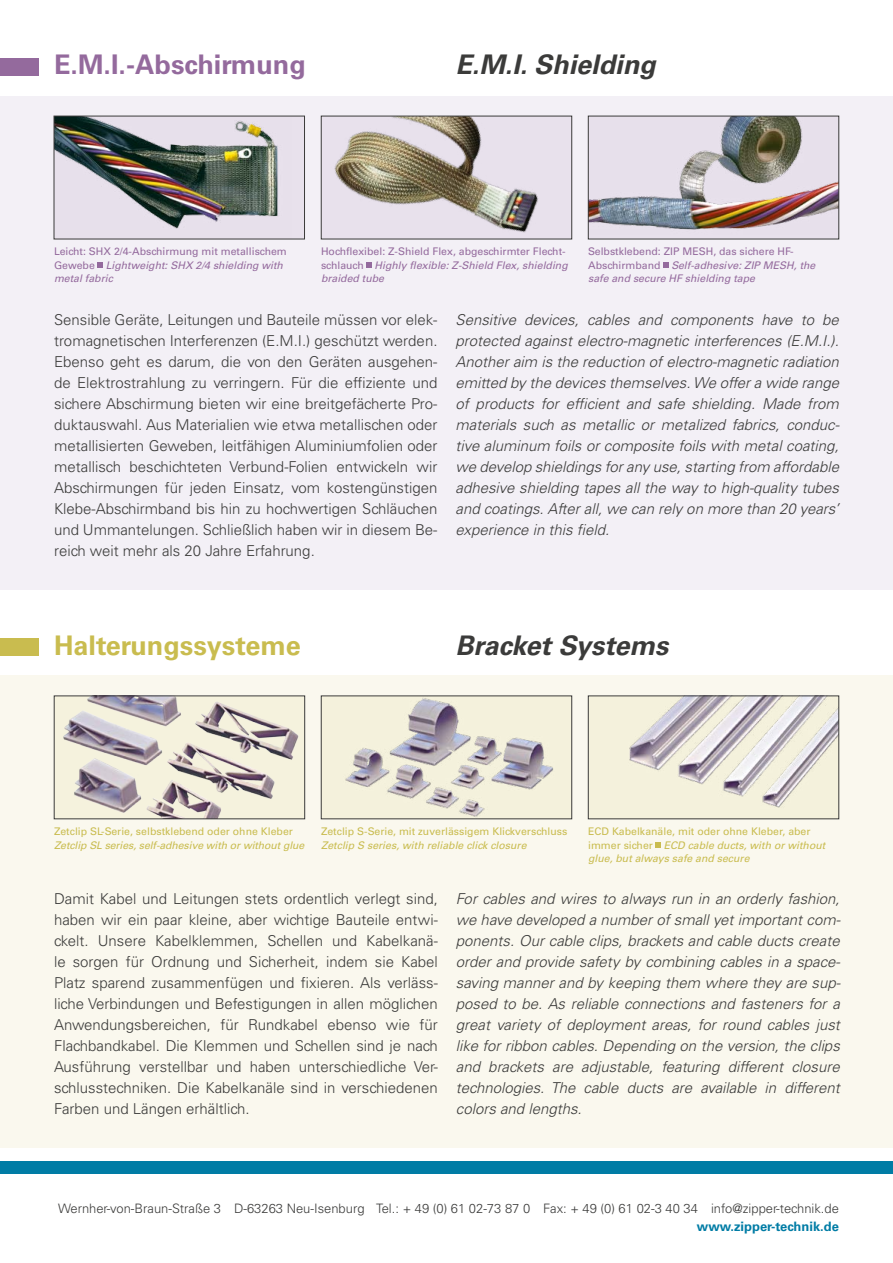
<style>
.page{position:relative;width:893px;height:1263px;background:#fff}
.page>*{position:absolute;margin:0;border:0;box-sizing:border-box;transform-origin:0 0}
.t1{font:italic 700 27px "Univers LT Std";color:#3b3b3a}
.t2{font:700 27px "Univers LT Std";color:#946a9d}
.t3{font:700 27px "Univers LT Std";color:#c9bc4f}
.t4{font:300 15px/21px "Univers LT Std";color:#3b3b3a;text-align:justify}
.t5{font:italic 300 15px/21px "Univers LT Std";color:#3b3b3a;text-align:justify}
.t6{font:300 12.9px "Univers LT Std";color:#3b3b3a}
.t7{font:700 12.9px "Univers LT Std";color:#007ca5}
.t8{font:10.5px/13.5px "Univers LT Std";color:#946a9d}
.t9{font:italic 10.5px/13.5px "Univers LT Std";color:#c9bc4f}
.t10{font:italic 10.5px/13.5px "Univers LT Std";color:#946a9d}
.t11{font:10.5px "Univers LT Std";color:#c9bc4f}
.s1{font-style:italic}
.s2{font-style:normal}
</style>
<div class="page">
<div style="left:0;top:96px;width:893px;height:493px;background:#f3f0f6"></div>
<div style="left:54px;top:116px;width:250px;height:123px;background:#e8e1ec"></div>
<img style="left:56px;top:118px;width:222px;height:111px">
<div style="left:54px;top:116px;width:251px;height:123px;border:1px solid #3b3b3a"></div>
<div style="left:321px;top:116px;width:251px;height:123px;background:#e8e1ec"></div>
<img style="left:334px;top:118px;width:204px;height:115px">
<div style="left:321px;top:116px;width:251px;height:123px;border:1px solid #3b3b3a"></div>
<img style="left:590px;top:118px;width:247px;height:117px">
<div style="left:588px;top:116px;width:251px;height:123px;border:1px solid #3b3b3a"></div>
<svg style="left:98px;top:263px;width:5px;height:5px"></svg>
<svg style="left:367px;top:263px;width:5px;height:5px"></svg>
<svg style="left:663px;top:263px;width:5px;height:5px"></svg>
<div style="left:0;top:58px;width:38px;height:17px;background:#946a9d"></div>
<div style="left:0;top:675px;width:893px;height:473px;background:#faf8ee"></div>
<img style="left:56px;top:698px;width:247px;height:119px">
<div style="left:54px;top:696px;width:251px;height:123px;border:1px solid #3b3b3a"></div>
<img style="left:323px;top:698px;width:247px;height:119px">
<div style="left:321px;top:696px;width:251px;height:123px;border:1px solid #3b3b3a"></div>
<img style="left:590px;top:698px;width:247px;height:119px">
<div style="left:588px;top:696px;width:251px;height:123px;border:1px solid #3b3b3a"></div>
<svg style="left:656px;top:842px;width:5px;height:5px"></svg>
<div style="left:0;top:638px;width:38px;height:17px;background:#c9bc4f"></div>
<div style="left:0;top:1161px;width:893px;height:13px;background:#007ca5"></div>
<h1 class="t2" style="left:54px;top:48px;width:253px">E.M.I.-Abschirmung</h1>
<h1 class="t1" style="left:455px;top:48px;width:202px">E.M.I. Shielding</h1>
<p class="t8" style="left:54px;top:245px;width:234px">Leicht: SHX 2/4-Abschirmung mit metallischem<br>Gewebe <span class="s1">Lightweight: SHX 2/4 shielding with metal fabric</span></p>
<p class="t8" style="left:321px;top:245px;width:248px">Hochflexibel: Z-Shield Flex, abgeschirmter Flecht&shy;schlauch <span class="s1">Highly flexible: Z-Shield Flex, shielding braided tube</span></p>
<p class="t10" style="left:588px;top:245px;width:229px"><span class="s2">Selbstklebend: ZIP MESH, das sichere HF-<br>Abschirmband</span> Self-adhesive: ZIP MESH, the safe and secure HF shielding tape</p>
<p class="t4" style="left:54px;top:309px;width:385px">Sensible Geräte, Leitungen und Bauteile müssen vor elek&shy;tromagnetischen Interferenzen (E.M.I.) geschützt werden.<br>Ebenso geht es darum, die von den Geräten ausgehen&shy;de Elektrostrahlung zu verringern. Für die effiziente und sichere Abschirmung bieten wir eine breitgefächerte Pro&shy;duktauswahl. Aus Materialien wie etwa metallischen oder metallisierten Geweben, leitfähigen Aluminiumfolien oder metallisch beschichteten Verbund-Folien entwickeln wir Abschirmungen für jeden Einsatz, vom kostengünstigen Klebe-Abschirmband bis hin zu hochwertigen Schläuchen und Ummantelungen. Schließlich haben wir in diesem Be&shy;reich weit mehr als 20 Jahre Erfahrung.</p>
<p class="t5" style="left:455px;top:309px;width:386px">Sensitive devices, cables and components have to be protected against electro-magnetic interferences (E.M.I.).<br>Another aim is the reduction of electro-magnetic radiation emitted by the devices themselves. We offer a wide range of products for efficient and safe shielding. Made from materials such as metallic or metalized fabrics, conduc&shy;tive aluminum foils or composite foils with metal coating, we develop shieldings for any use, starting from affordable adhesive shielding tapes all the way to high-quality tubes and coatings. After all, we can rely on more than 20 years’ experience in this field.</p>
<h1 class="t3" style="left:54px;top:630px;width:248px">Halterungssysteme</h1>
<h1 class="t1" style="left:455px;top:630px;width:214px">Bracket Systems</h1>
<p class="t11" style="left:54px;top:825px;width:240px">Zetclip SL-Serie, selbstklebend oder ohne Kleber</p>
<p class="t9" style="left:54px;top:838px;width:252px">Zetclip SL series, self-adhesive with or without glue</p>
<p class="t11" style="left:321px;top:825px;width:248px">Zetclip S-Serie, mit zuverlässigem Klickverschluss</p>
<p class="t9" style="left:321px;top:838px;width:207px">Zetclip S series, with reliable click closure</p>
<p class="t9" style="left:588px;top:825px;width:239px"><span class="s2">ECD Kabelkanäle, mit oder ohne Kleber, aber immer sicher</span> ECD cable ducts, with or without glue, but always safe and secure</p>
<p class="t4" style="left:54px;top:888px;width:385px">Damit Kabel und Leitungen stets ordentlich verlegt sind, haben wir ein paar kleine, aber wichtige Bauteile entwi&shy;ckelt. Unsere Kabelklemmen, Schellen und Kabelkanä&shy;le sorgen für Ordnung und Sicherheit, indem sie Kabel Platz sparend zusammenfügen und fixieren. Als verläss&shy;liche Verbindungen und Befestigungen in allen möglichen Anwendungsbereichen, für Rundkabel ebenso wie für Flachbandkabel. Die Klemmen und Schellen sind je nach Ausführung verstellbar und haben unterschiedliche Ver&shy;schlusstechniken. Die Kabelkanäle sind in verschiedenen Farben und Längen erhältlich.</p>
<p class="t5" style="left:456px;top:888px;width:386px">For cables and wires to always run in an orderly fashion, we have developed a number of small yet important com&shy;ponents. Our cable clips, brackets and cable ducts create order and provide safety by combining cables in a space&shy;saving manner and by keeping them where they are sup&shy;posed to be. As reliable connections and fasteners for a great variety of deployment areas, for round cables just like for ribbon cables. Depending on the version, the clips and brackets are adjustable, featuring different closure technologies. The cable ducts are available in different colors and lengths.</p>
<p class="t6" style="left:58px;top:1201px;width:782px">Wernher-von-Braun-Straße 3 D-63263 Neu-Isenburg Tel.: + 49 (0) 61 02-73 87 0 Fax: + 49 (0) 61 02-3 40 34 info@zipper-technik.de</p>
<p class="t7" style="left:697px;top:1219px;width:144px">www.zipper-technik.de</p>
</div>
